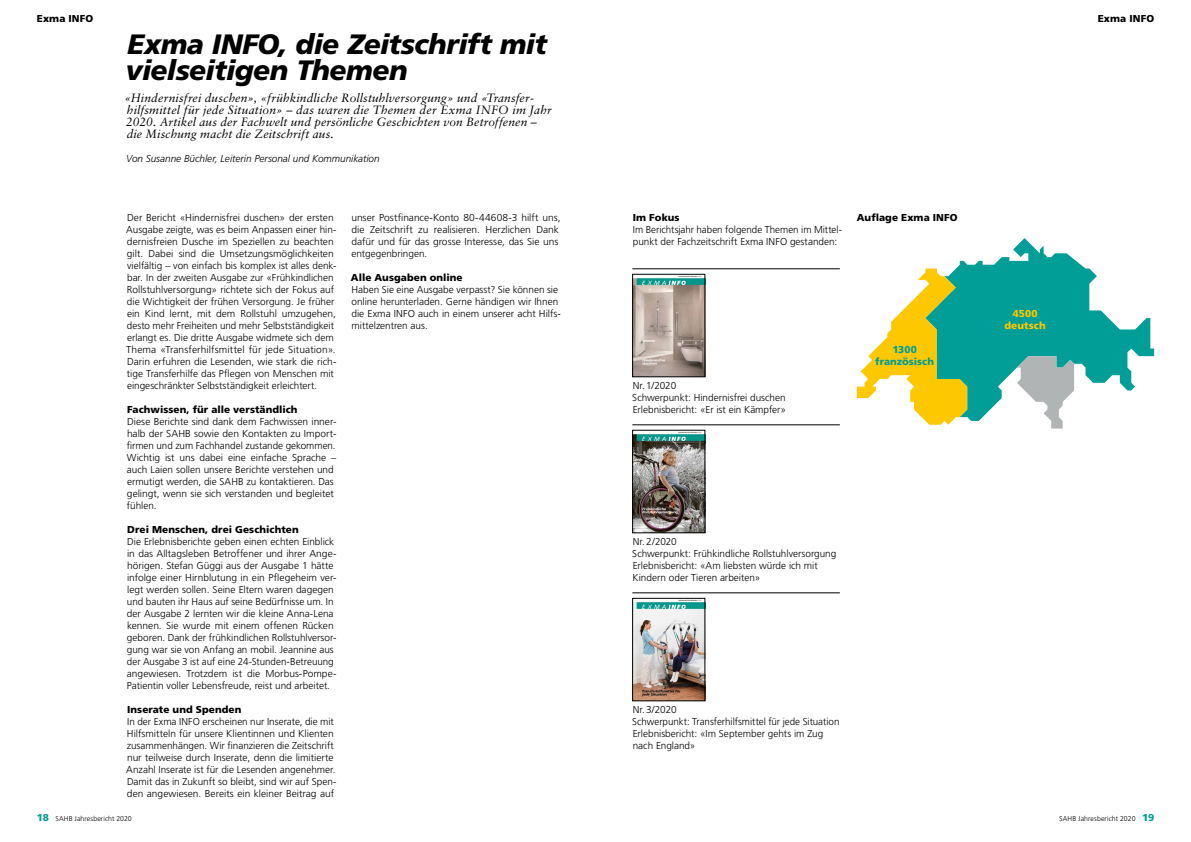
<style>
.page{position:relative;width:1191px;height:842px;background:#fff}
.page>*{position:absolute;margin:0;border:0;box-sizing:border-box;transform-origin:0 0}
.t1{font:italic 900 28px/26px "Frutiger LT Std";letter-spacing:-.02em;color:#000}
.t2{font:italic 12px/12px "Sabon LT Std";letter-spacing:.01em;color:#000}
.t3{font:300 10px/12px "Frutiger LT Std";color:#000}
.t4{font:900 10px "Frutiger LT Std";letter-spacing:.005em;color:#000}
.t5{font:italic 300 10px "Frutiger LT Std";letter-spacing:-.005em;color:#000}
.t6{font:900 10px/12px "Frutiger LT Std";letter-spacing:.005em;color:#009e96;text-align:center}
.t7{font:900 10px/12px "Frutiger LT Std";letter-spacing:.01em;color:#fec800;text-align:center}
.t8{font:300 7px "Frutiger LT Std";letter-spacing:.01em;color:#000}
.s1{font-weight:900;font-size:10px;color:#009e96}
</style>
<div class="page">
<svg style="left:857px;top:273px;width:95px;height:152px"></svg>
<svg style="left:925px;top:238px;width:229px;height:183px;fill:#009e96"></svg>
<svg style="left:1017px;top:356px;width:57px;height:73px"></svg>
<hr style="left:632px;top:269px;width:208px;height:1px;background:#000">
<img style="left:634px;top:276px;width:69px;height:99px">
<div style="left:632px;top:274px;width:73px;height:103px;border:1px solid #000"></div>
<hr style="left:632px;top:425px;width:208px;height:1px;background:#000">
<img style="left:634px;top:432px;width:69px;height:99px">
<div style="left:632px;top:430px;width:73px;height:103px;border:1px solid #000"></div>
<hr style="left:632px;top:593px;width:208px;height:1px;background:#000">
<img style="left:634px;top:600px;width:69px;height:99px">
<div style="left:632px;top:598px;width:73px;height:103px;border:1px solid #000"></div>
<p class="t4" style="left:37px;top:12px;width:58px">Exma INFO</p>
<h1 class="t1" style="left:126px;top:31px;width:423px">Exma INFO, die Zeitschrift mit vielseitigen Themen</h1>
<p class="t2" style="left:124px;top:92px;width:429px">«Hindernisfrei duschen», «frühkindliche Rollstuhlversorgung» und «Transfer&shy;hilfsmittel für jede Situation» – das waren die Themen der Exma INFO im Jahr 2020. Artikel aus der Fachwelt und persönliche Geschichten von Betroffenen – die Mischung macht die Zeitschrift aus.</p>
<p class="t5" style="left:126px;top:153px;width:255px">Von Susanne Büchler, Leiterin Personal und Kommunikation</p>
<p class="t3" style="left:126px;top:212px;width:212px">Der Bericht «Hindernisfrei duschen» der ersten Ausgabe zeigte, was es beim Anpassen einer hin&shy;dernisfreien Dusche im Speziellen zu beachten gilt. Dabei sind die Umsetzungsmöglichkeiten vielfältig – von einfach bis komplex ist alles denk&shy;bar. In der zweiten Ausgabe zur «Frühkindlichen Rollstuhlversorgung» richtete sich der Fokus auf die Wichtigkeit der frühen Versorgung. Je früher ein Kind lernt, mit dem Rollstuhl umzugehen, desto mehr Freiheiten und mehr Selbstständigkeit erlangt es. Die dritte Ausgabe widmete sich dem Thema «Transferhilfsmittel für jede Situation».<br>Darin erfuhren die Lesenden, wie stark die rich&shy;tige Transferhilfe das Pflegen von Menschen mit eingeschränkter Selbstständigkeit erleichtert.</p>
<p class="t4" style="left:127px;top:403px;width:172px">Fachwissen, für alle verständlich</p>
<p class="t3" style="left:127px;top:416px;width:211px">Diese Berichte sind dank dem Fachwissen inner&shy;halb der SAHB sowie den Kontakten zu Import&shy;firmen und zum Fachhandel zustande gekommen.<br>Wichtig ist uns dabei eine einfache Sprache – auch Laien sollen unsere Berichte verstehen und ermutigt werden, die SAHB zu kontaktieren. Das gelingt, wenn sie sich verstanden und begleitet fühlen.</p>
<p class="t4" style="left:127px;top:523px;width:173px">Drei Menschen, drei Geschichten</p>
<p class="t3" style="left:127px;top:536px;width:211px">Die Erlebnisberichte geben einen echten Einblick in das Alltagsleben Betroffener und ihrer Ange&shy;hörigen. Stefan Güggi aus der Ausgabe 1 hätte infolge einer Hirnblutung in ein Pflegeheim ver&shy;legt werden sollen. Seine Eltern waren dagegen und bauten ihr Haus auf seine Bedürfnisse um. In der Ausgabe 2 lernten wir die kleine Anna-Lena kennen. Sie wurde mit einem offenen Rücken geboren. Dank der frü hkindlichen Rollstuhlversor&shy;gung war sie von Anfang an mobil. Jeannine aus der Ausgabe 3 ist auf eine 24-Stunden-Betreuung angewiesen. Trotzdem ist die Morbus-Pompe-Patientin voller Lebensfreude, reist und arbeitet.</p>
<p class="t4" style="left:127px;top:703px;width:116px">Inserate und Spenden</p>
<p class="t3" style="left:126px;top:716px;width:212px">In der Exma INFO erscheinen nur Inserate, die mit Hilfsmitteln für unsere Klientinnen und Klienten zusammenhängen. Wir finanzieren die Zeitschrift nur teilweise durch Inserate, denn die limitierte Anzahl Inserate ist für die Lesenden angenehmer.<br>Damit das in Zukunft so bleibt, sind wir auf Spen&shy;den angewiesen. Bereits ein kleiner Beitrag auf</p>
<p class="t3" style="left:351px;top:212px;width:211px">unser Postfinance-Konto 80-44608-3 hilft uns, die Zeitschrift zu realisieren. Herzlichen Dank dafür und für das grosse Interesse, das Sie uns entgegenbringen.</p>
<p class="t4" style="left:351px;top:271px;width:113px">Alle Ausgaben online</p>
<p class="t3" style="left:351px;top:284px;width:210px">Haben Sie eine Ausgabe verpasst? Sie können sie online herunterladen. Gerne händigen wir Ihnen die Exma INFO auch in einem unserer acht Hilfs&shy;mittelzentren aus.</p>
<p class="t4" style="left:1097px;top:12px;width:58px">Exma INFO</p>
<p class="t4" style="left:633px;top:211px;width:48px">Im Fokus</p>
<p class="t3" style="left:633px;top:224px;width:211px">Im Berichtsjahr haben folgende Themen im Mittel&shy;punkt der Fachzeitschrift Exma INFO gestanden:</p>
<p class="t4" style="left:857px;top:211px;width:102px">Auflage Exma INFO</p>
<p class="t3" style="left:632px;top:380px;width:155px">Nr.1/2020<br>Schwerpunkt: Hindernisfrei duschen<br>Erlebnisbericht: «Er ist ein Kämpfer»</p>
<p class="t6" style="left:875px;top:343px;width:60px">1300 französisch</p>
<p class="t7" style="left:1004px;top:307px;width:43px">4500 deutsch</p>
<p class="t3" style="left:632px;top:536px;width:206px">Nr.2/2020<br>Schwerpunkt: Frühkindliche Rollstuhlversorgung Erlebnisbericht: «Am liebsten würde ich mit Kindern oder Tieren arbeiten»</p>
<p class="t3" style="left:632px;top:704px;width:209px">Nr.3/2020<br>Schwerpunkt: Transferhilfsmittel für jede Situation<br>Erlebnisbericht: «Im September gehts im Zug nach England»</p>
<p class="t8" style="left:37px;top:815px;width:96px"><span class="s1">18</span> SAHB Jahresbericht 2020</p>
<p class="t8" style="left:1059px;top:815px;width:96px">SAHB Jahresbericht 2020 <span class="s1">19</span></p>
</div>
